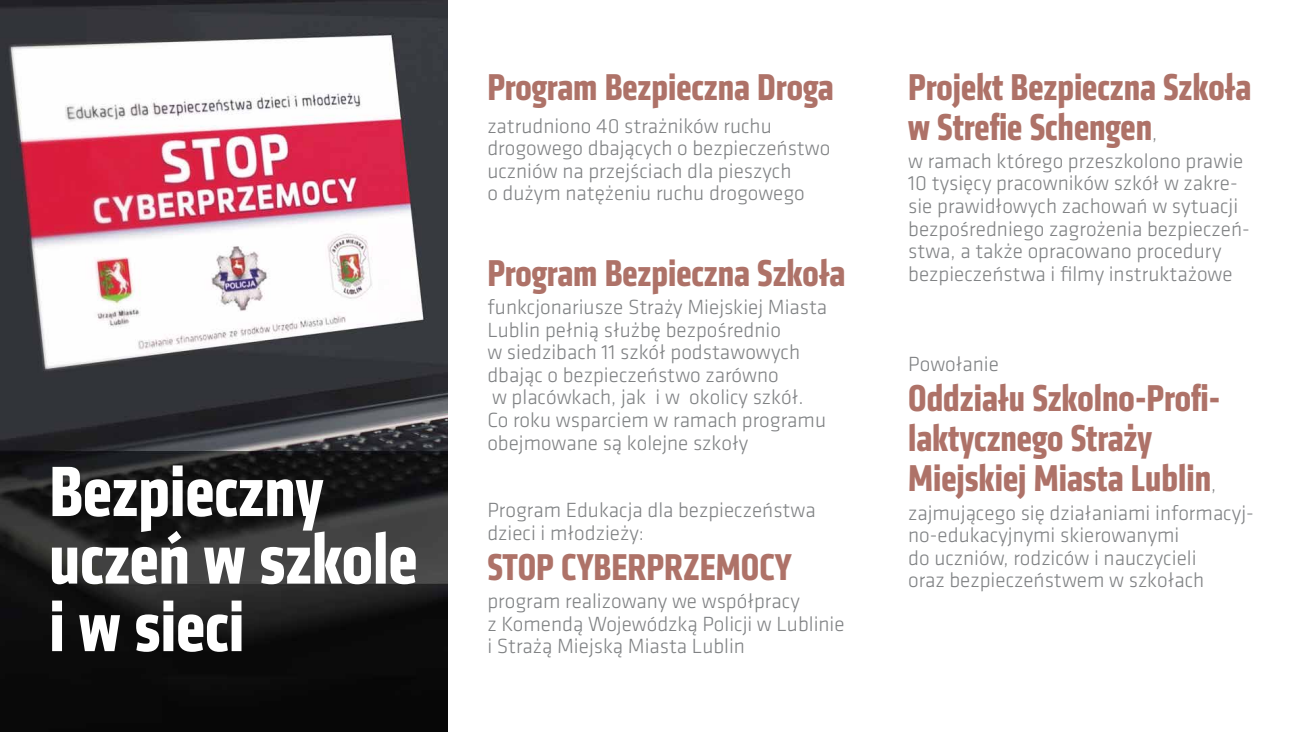
<style>
.page{position:relative;width:1309px;height:732px;background:#fff}
.page>*{position:absolute;margin:0;border:0;box-sizing:border-box;transform-origin:0 0}
.t1{font:700 73.75px/67.5px "Klavika Condensed";color:#fff}
.t2{font:700 38.75px/40px "Klavika Condensed";color:#ae7268}
.t3{font:300 21.25px/22.5px "Klavika";color:#808284}
.s1{font-family:"Klavika";font-weight:300;font-size:21.25px;color:#808284}
</style>
<div class="page">
<img style="left:0;top:0;width:448px;height:731px">
<h1 class="t1" style="left:49px;top:457px;width:370px">Bezpieczny uczeń w szkole i w sieci</h1>
<h2 class="t2" style="left:487px;top:67px;width:348px">Program Bezpieczna Droga</h2>
<p class="t3" style="left:487px;top:114px;width:345px">zatrudniono 40 strażników ruchu drogowego dbających o bezpieczeństwo uczniów na przejściach dla pieszych<br>o dużym natężeniu ruchu drogowego</p>
<h2 class="t2" style="left:487px;top:252px;width:359px">Program Bezpieczna Szkoła</h2>
<p class="t3" style="left:487px;top:296px;width:341px">funkcjonariusze Straży Miejskiej Miasta Lublin pełnią służbę bezpośrednio<br>w siedzibach 11 szkół podstawowych dbając o bezpieczeństwo zarówno<br>w placówkach, jak i w okolicy szkół.<br>Co roku wsparciem w ramach programu obejmowane są kolejne szkoły</p>
<p class="t3" style="left:487px;top:498px;width:330px">Program Edukacja dla bezpieczeństwa dzieci i młodzieży:</p>
<h2 class="t2" style="left:487px;top:546px;width:306px">STOP CYBERPRZEMOCY</h2>
<p class="t3" style="left:487px;top:589px;width:359px">program realizowany we współpracy<br>z Komendą Wojewódzką Policji w Lublinie i Strażą Miejską Miasta Lublin</p>
<h2 class="t2" style="left:908px;top:67px;width:345px">Projekt Bezpieczna Szkoła w Strefie Schengen<span class="s1">,</span></h2>
<p class="t3" style="left:908px;top:149px;width:343px">w ramach którego przeszkolono prawie 10 tysięcy pracowników szkół w zakre&shy;sie prawidłowych zachowań w sytuacji bezpośredniego zagrożenia bezpieczeń&shy;stwa, a także opracowano procedury bezpieczeństwa i filmy instruktażowe</p>
<p class="t3" style="left:908px;top:352px;width:92px">Powołanie</p>
<h2 class="t2" style="left:908px;top:377px;width:314px">Oddziału Szkolno-Profi&shy;laktycznego Straży<br>Miejskiej Miasta Lublin<span class="s1">,</span></h2>
<p class="t3" style="left:908px;top:501px;width:347px">zajmującego się działaniami informacyj&shy;no-edukacyjnymi skierowanymi<br>do uczniów, rodziców i nauczycieli<br>oraz bezpieczeństwem w szkołach</p>
</div>
